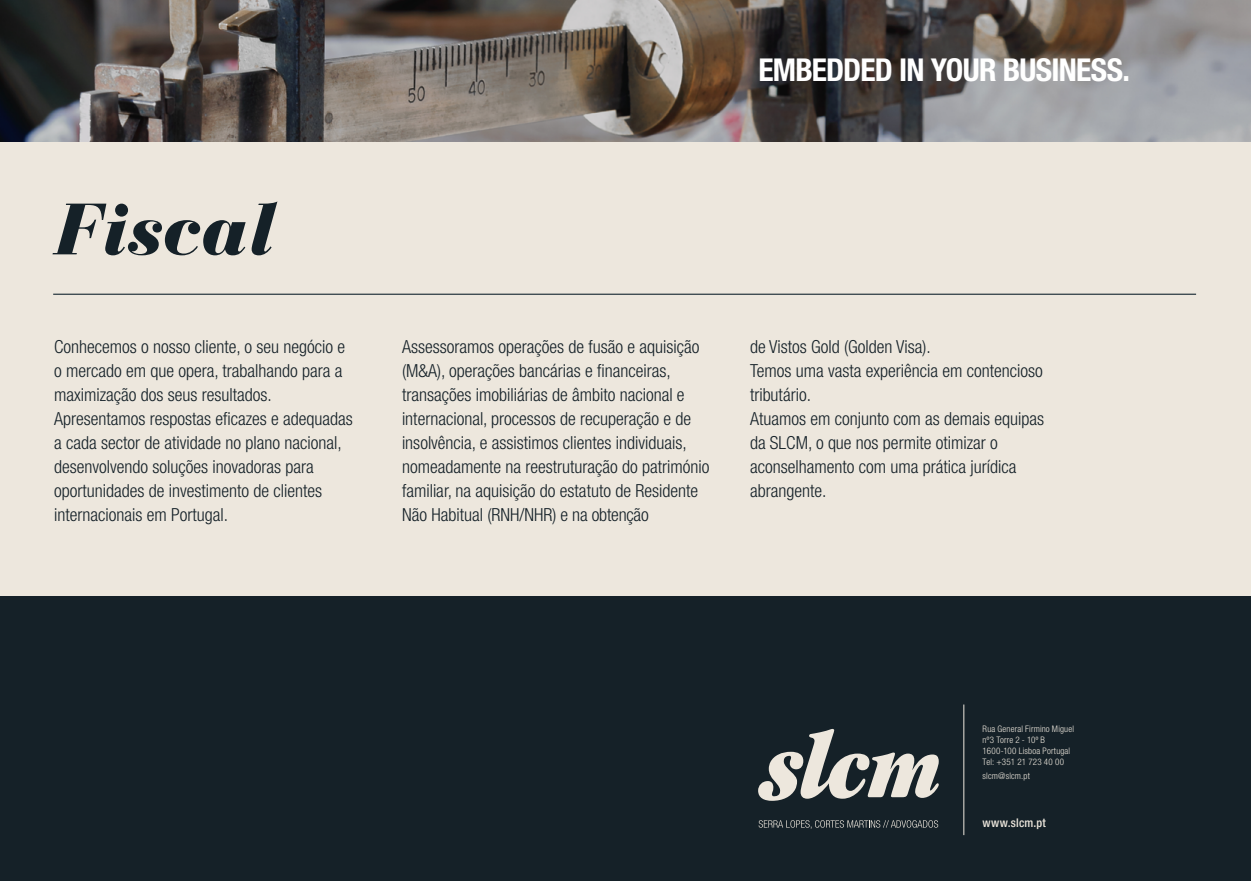
<style>
.page{position:relative;width:1251px;height:881px;background:#fff}
.page>*{position:absolute;margin:0;border:0;box-sizing:border-box;transform-origin:0 0}
.t1{font:italic 900 72px "Bauer Bodoni";letter-spacing:-.02em;color:#152128}
.t2{font:700 condensed 31.5px "Helvetica Neue";letter-spacing:-.025em;color:#fff}
.t3{font:300 condensed 18px/24px "Helvetica Neue";color:#152128}
.t4{font:500 condensed 12px "Helvetica Neue";letter-spacing:.015em;color:#ede7dd}
.t5{font:300 condensed 9px/10.8px "Helvetica Neue";letter-spacing:.02em;color:#ede7dd}
</style>
<div class="page">
<div style="left:0;top:0;width:1250px;height:880px;background:#ede7dd"></div>
<img style="left:0;top:0;width:1250px;height:141px">
<div style="left:0;top:596px;width:1250px;height:284px;background:#152128"></div>
<svg style="left:758px;top:820px;width:180px;height:8px"></svg>
<svg style="left:758px;top:728px;width:180px;height:72px"></svg>
<hr style="left:963px;top:704px;width:1px;height:130px;background:#ede7dd">
<hr style="left:53px;top:293px;width:1142px;height:2px;background:#162731">
<h2 class="t2" style="left:758px;top:50px;width:373px">EMBEDDED IN YOUR BUSINESS.</h2>
<h1 class="t1" style="left:54px;top:186px;width:222px">Fiscal</h1>
<p class="t3" style="left:54px;top:334px;width:300px">Conhecemos o nosso cliente, o seu negócio e o mercado em que opera, trabalhando para a maximização dos seus resultados.<br>Apresentamos respostas eficazes e adequadas a cada sector de atividade no plano nacional, desenvolvendo soluções inovadoras para oportunidades de investimento de clientes internacionais em Portugal.</p>
<p class="t3" style="left:402px;top:334px;width:309px">Assessoramos operações de fusão e aquisição (M&amp;A), operações bancárias e financeiras, transações imobiliárias de âmbito nacional e internacional, processos de recuperação e de insolvência, e assistimos clientes individuais, nomeadamente na reestruturação do património familiar, na aquisição do estatuto de Residente Não Habitual (RNH/NHR) e na obtenção</p>
<p class="t3" style="left:749px;top:334px;width:295px">de Vistos Gold (Golden Visa).<br>Temos uma vasta experiência em contencioso tributário.<br>Atuamos em conjunto com as demais equipas da SLCM, o que nos permite otimizar o aconselhamento com uma prática jurídica abrangente.</p>
<p class="t5" style="left:982px;top:723px;width:93px">Rua General Firmino Miguel nº3 Torre 2 - 10º B<br>1600-100 Lisboa Portugal<br>Tel: +351 21 723 40 00</p>
<p class="t5" style="left:982px;top:770px;width:49px">slcm@slcm.pt</p>
<p class="t4" style="left:982px;top:814px;width:65px">www.slcm.pt</p>
</div>
